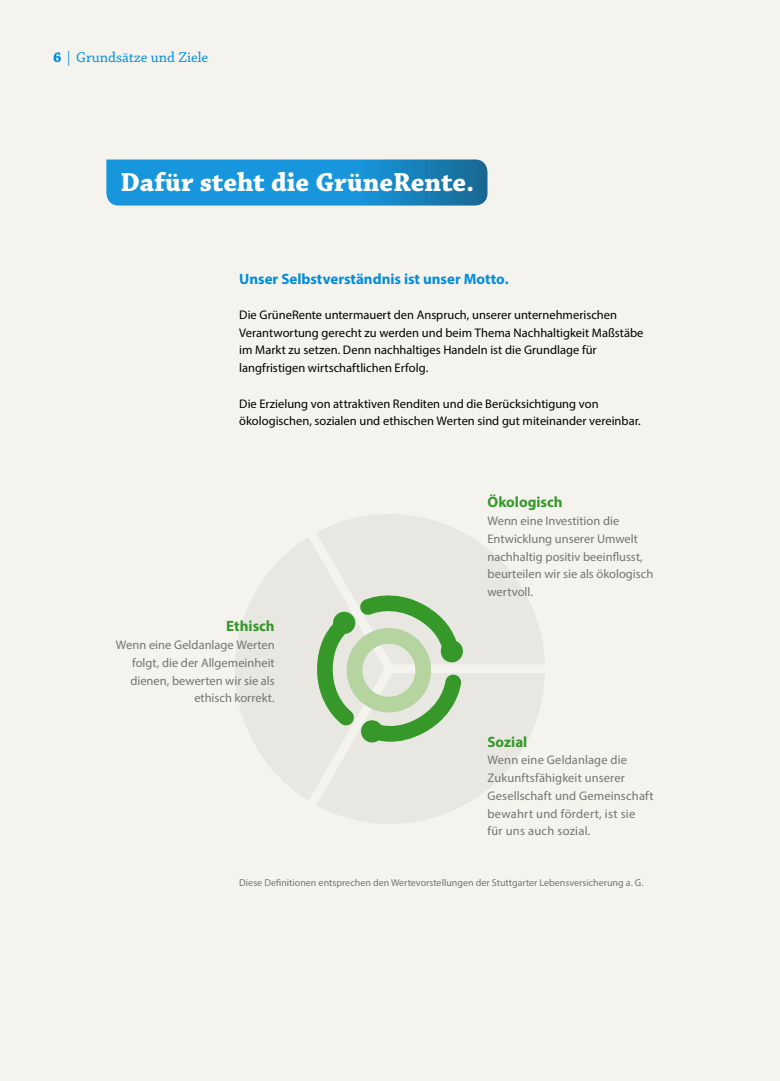
<style>
.page{position:relative;width:780px;height:1081px;background:#f4f3ee}
.page>*{position:absolute;margin:0;border:0;box-sizing:border-box;transform-origin:0 0}
.t1{font:700 27.5px "Chaparral Pro";letter-spacing:-.005em;color:#fff}
.t2{font:700 15px "Myriad Pro";color:#008ddc}
.t3{font:700 15px "Myriad Pro";color:#359829}
.t4{font:15px "Chaparral Pro";color:#008ddc}
.t5{font:12.5px/17.8px "Myriad Pro";color:#000}
.t6{font:12.5px/17.8px "Myriad Pro";letter-spacing:.005em;color:#757474}
.t7{font:10px "Myriad Pro";color:#757474}
.s1{font-weight:700}
</style>
<div class="page">
<svg style="left:106px;top:159px;width:381px;height:47px;background:#1d90d0"></svg>
<svg style="left:235px;top:545px;width:63px;height:248px"></svg>
<svg style="left:298px;top:514px;width:246px;height:142px"></svg>
<svg style="left:298px;top:656px;width:247px;height:168px"></svg>
<svg style="left:316px;top:587px;width:148px;height:157px"></svg>
<p class="t4" style="left:53px;top:49px;width:156px"><span class="s1">6</span> | Grundsätze und Ziele</p>
<h1 class="t1" style="left:120px;top:167px;width:355px">Dafür steht die GrüneRente.</h1>
<p class="t2" style="left:239px;top:269px;width:271px">Unser Selbstverständnis ist unser Motto.</p>
<p class="t5" style="left:239px;top:306px;width:405px">Die GrüneRente untermauert den Anspruch, unserer unternehmerischen Verantwortung gerecht zu werden und beim Thema Nachhaltigkeit Maßstäbe im Markt zu setzen. Denn nachhaltiges Handeln ist die Grundlage für langfristigen wirtschaftlichen Erfolg.</p>
<p class="t5" style="left:239px;top:394px;width:403px">Die Erzielung von attraktiven Renditen und die Berücksichtigung von ökologischen, sozialen und ethischen Werten sind gut miteinander vereinbar.</p>
<p class="t3" style="left:226px;top:616px;width:50px">Ethisch</p>
<p class="t6" style="left:116px;top:636px;width:160px;text-align:right">Wenn eine Geldanlage Werten folgt, die der Allgemeinheit dienen, bewerten wir sie als ethisch korrekt.</p>
<p class="t3" style="left:487px;top:492px;width:77px">Ökologisch</p>
<p class="t6" style="left:487px;top:512px;width:167px">Wenn eine Investition die<br>Entwicklung unserer Umwelt nachhaltig positiv beeinflusst, beurteilen wir sie als ökologisch wertvoll.</p>
<p class="t3" style="left:487px;top:732px;width:41px">Sozial</p>
<p class="t6" style="left:487px;top:751px;width:168px">Wenn eine Geldanlage die<br>Zukunftsfähigkeit unserer<br>Gesellschaft und Gemeinschaft bewahrt und fördert, ist sie<br>für uns auch sozial.</p>
<p class="t7" style="left:239px;top:876px;width:405px">Diese Definitionen entsprechen den Wertevorstellungen der Stuttgarter Lebensversicherung a. G.</p>
</div>
